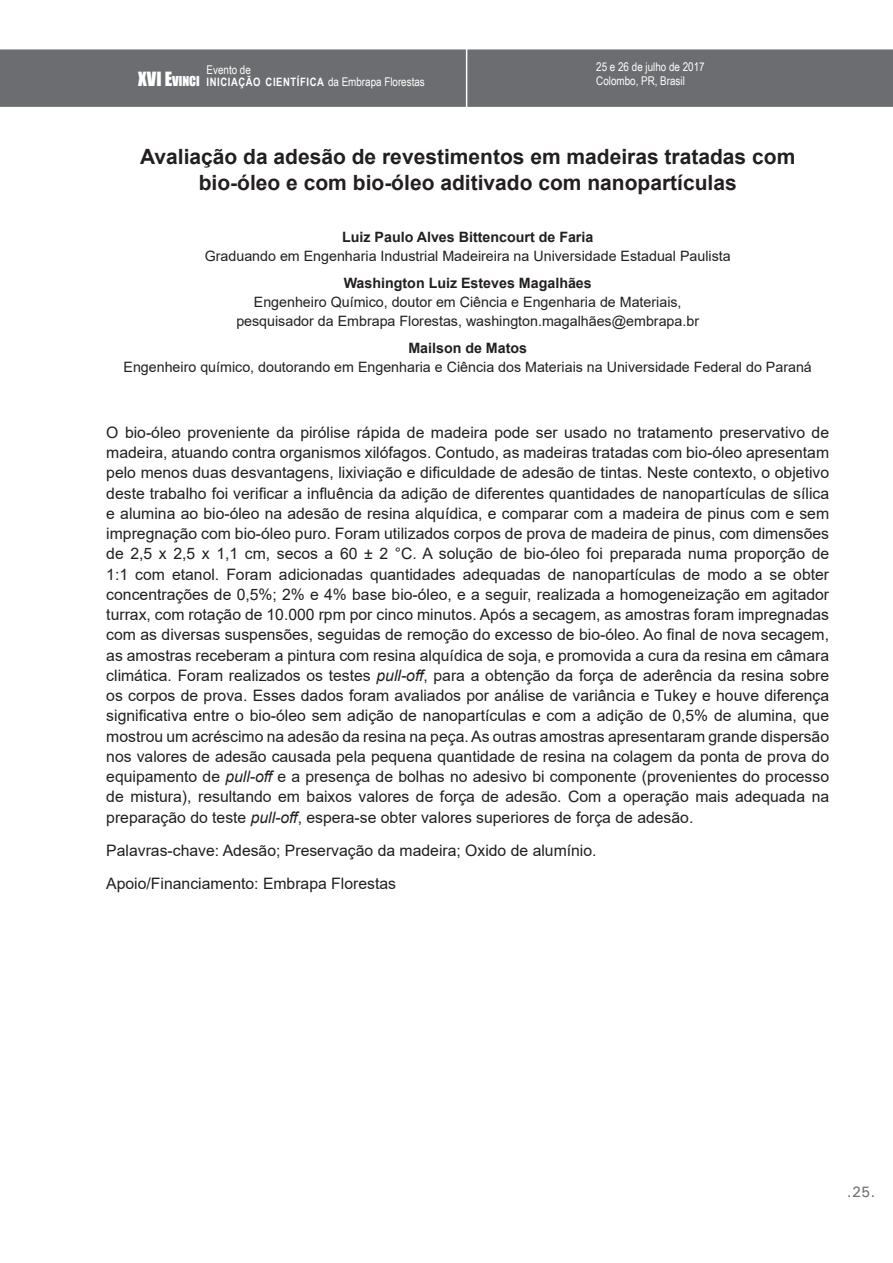
<style>
.page{position:relative;width:893px;height:1263px;background:#fff}
.page>*{position:absolute;margin:0;border:0;box-sizing:border-box;transform-origin:0 0}
.Doc_resumo_titulo{font:700 21px/25.5px "Arial";color:#231f20;text-align:center}
.Doc_resumo_texto{font:15.75px/20.2px "Arial";color:#231f20;text-align:justify}
.t1{font:15px "Univers";color:#6c6d70}
.Doc_resumo_autores{font:14.25px/18.8px "Arial";color:#231f20;text-align:center}
.t2{font:12px "Arial Narrow";color:#fff}
.t3{font:700 11.55px "Arial Narrow";letter-spacing:.05em;color:#fff}
.s1{font-family:"Impact";font-weight:400;font-size:18px}
.s2{font-family:"Impact";font-weight:400;font-size:12.6px}
.s3{font-weight:400;font-size:12px}
.s4{font-weight:700}
.s5{font-style:italic}
</style>
<div class="page">
<div style="left:0;top:49px;width:893px;height:58px;background:#6c6d70"></div>
<hr style="left:466px;top:39px;width:1px;height:73px;background:#fff">
<p class="t2" style="left:596px;top:58px;width:110px">25 e 26 de julho de 2017</p>
<p class="t2" style="left:207px;top:61px;width:46px">Evento de</p>
<p class="t3" style="left:138px;top:73px;width:288px"><span class="s1">XVI E</span><span class="s2">VINCI</span> INICIAÇÃO CIENTÍFICA <span class="s3">da Embrapa Florestas</span></p>
<p class="t2" style="left:596px;top:72px;width:90px">Colombo, PR, Brasil</p>
<p class="Doc_resumo_titulo" style="left:140px;top:144px;width:657px">Avaliação da adesão de revestimentos em madeiras tratadas com bio-óleo e com bio-óleo aditivado com nanopartículas</p>
<p class="Doc_resumo_autores" style="left:205px;top:228px;width:527px"><span class="s4">Luiz Paulo Alves Bittencourt de Faria<br></span>Graduando em Engenharia Industrial Madeireira na Universidade Estadual Paulista</p>
<p class="Doc_resumo_autores" style="left:236px;top:274px;width:464px"><span class="s4">Washington Luiz Esteves Magalhães<br></span>Engenheiro Químico, doutor em Ciência e Engenharia de Materiais, pesquisador da Embrapa Florestas, washington.magalhães@embrapa.br</p>
<p class="Doc_resumo_autores" style="left:124px;top:339px;width:690px"><span class="s4">Mailson de Matos<br></span>Engenheiro químico, doutorando em Engenharia e Ciência dos Materiais na Universidade Federal do Paraná</p>
<p class="Doc_resumo_texto" style="left:106px;top:422px;width:724px">O bio-óleo proveniente da pirólise rápida de madeira pode ser usado no tratamento preservativo de madeira, atuando contra organismos xilófagos. Contudo, as madeiras tratadas com bio-óleo apresentam pelo menos duas desvantagens, lixiviação e dificuldade de adesão de tintas. Neste contexto, o objetivo deste trabalho foi verificar a influência da adição de diferentes quantidades de nanopartículas de sílica e alumina ao bio-óleo na adesão de resina alquídica, e comparar com a madeira de pinus com e sem impregnação com bio-óleo puro. Foram utilizados corpos de prova de madeira de pinus, com dimensões de 2,5 x 2,5 x 1,1 cm, secos a 60 ± 2 °C. A solução de bio-óleo foi preparada numa proporção de 1:1 com etanol. Foram adicionadas quantidades adequadas de nanopartículas de modo a se obter concentrações de 0,5%; 2% e 4% base bio-óleo, e a seguir, realizada a homogeneização em agitador turrax, com rotação de 10.000 rpm por cinco minutos. Após a secagem, as amostras foram impregnadas com as diversas suspensões, seguidas de remoção do excesso de bio-óleo. Ao final de nova secagem, as amostras receberam a pintura com resina alquídica de soja, e promovida a cura da resina em câmara climática. Foram realizados os testes <span class="s5">pull-off</span>, para a obtenção da força de aderência da resina sobre os corpos de prova. Esses dados foram avaliados por análise de variância e Tukey e houve diferença significativa entre o bio-óleo sem adição de nanopartículas e com a adição de 0,5% de alumina, que mostrou um acréscimo na adesão da resina na peça. As outras amostras apresentaram grande dispersão nos valores de adesão causada pela pequena quantidade de resina na colagem da ponta de prova do equipamento de <span class="s5">pull-off</span> e a presença de bolhas no adesivo bi componente (provenientes do processo de mistura), resultando em baixos valores de força de adesão. Com a operação mais adequada na preparação do teste <span class="s5">pull-off</span>, espera-se obter valores superiores de força de adesão.</p>
<p class="Doc_resumo_texto" style="left:106px;top:840px;width:492px">Palavras-chave: Adesão; Preservação da madeira; Oxido de alumínio.</p>
<p class="Doc_resumo_texto" style="left:106px;top:873px;width:291px">Apoio/Financiamento: Embrapa Florestas</p>
<p class="t1" style="left:847px;top:1182px;width:30px">.25.</p>
</div>
